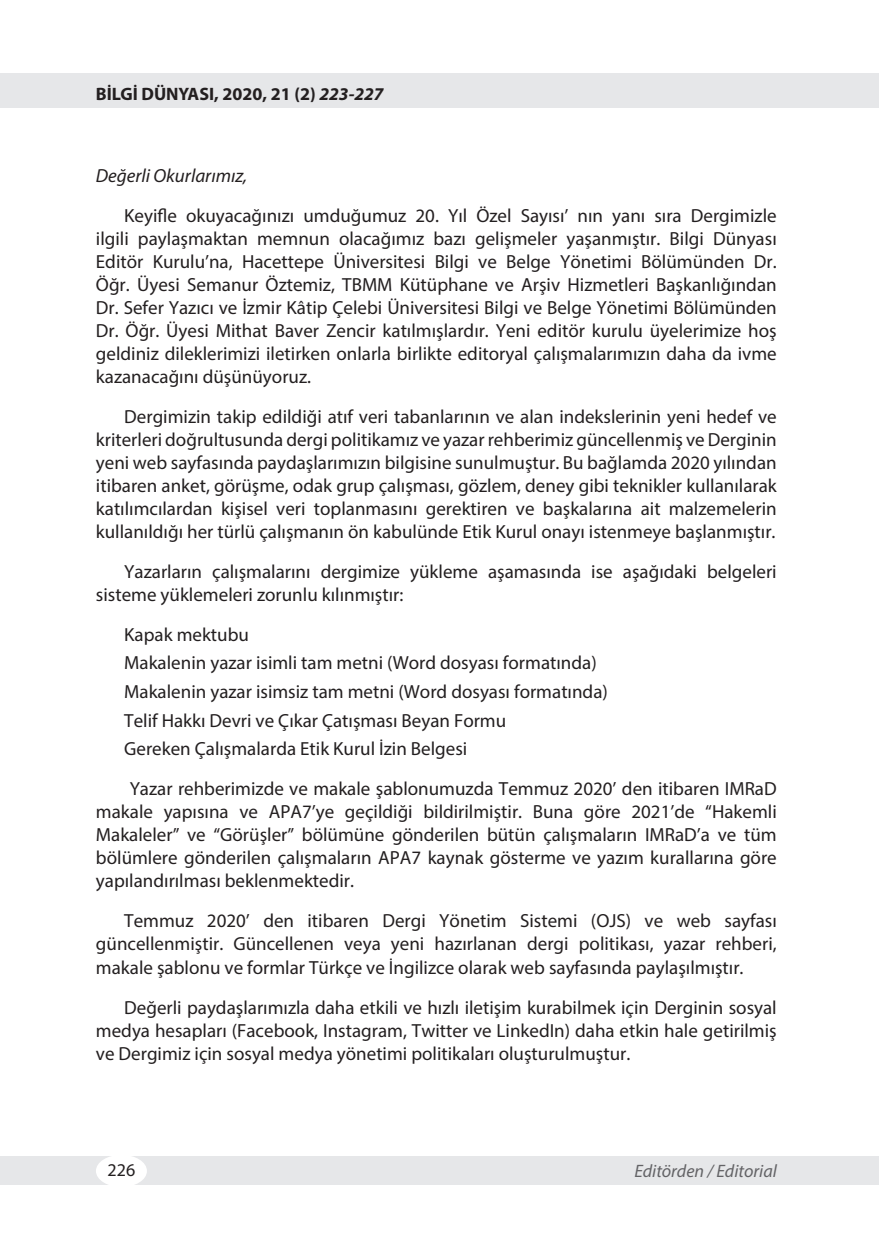
<style>
.page{position:relative;width:879px;height:1253px;background:#fff}
.page>*{position:absolute;margin:0;border:0;box-sizing:border-box;transform-origin:0 0}
.t1{font:19px/23px "Myriad Pro";color:#231f20;text-align:justify}
.t2{font:italic 19px "Myriad Pro";color:#231f20}
.t3{font:700 18px "Myriad Pro";color:#231f20}
.t4{font:italic 18px "Myriad Pro";color:#636366}
.t5{font:18px "Myriad Pro";color:#231f20}
.s1{font-style:italic}
</style>
<div class="page">
<div style="left:0;top:74px;width:879px;height:34px;background:#e6e7e9"></div>
<div style="left:0;top:1156px;width:879px;height:28px;background:#e6e7e9"></div>
<div style="left:96px;top:1155px;width:51px;height:32px;background:#fff;border-radius:50%"></div>
<p class="t3" style="left:96px;top:82px;width:289px">BİLGİ DÜNYASI, 2020, 21 (2) <span class="s1">223-227</span></p>
<p class="t2" style="left:96px;top:163px;width:153px">Değerli Okurlarımız,</p>
<p class="t1" style="left:96px;top:203px;width:682px;text-indent:28px">Keyifle okuyacağınızı umduğumuz 20. Yıl Özel Sayısı’ nın yanı sıra Dergimizle ilgili paylaşmaktan memnun olacağımız bazı gelişmeler yaşanmıştır. Bilgi Dünyası Editör Kurulu’na, Hacettepe Üniversitesi Bilgi ve Belge Yönetimi Bölümünden Dr.<br>Öğr. Üyesi Semanur Öztemiz, TBMM Kütüphane ve Arşiv Hizmetleri Başkanlığından Dr. Sefer Yazıcı ve İzmir Kâtip Çelebi Üniversitesi Bilgi ve Belge Yönetimi Bölümünden Dr. Öğr. Üyesi Mithat Baver Zencir katılmışlardır. Yeni editör kurulu üyelerimize hoş geldiniz dileklerimizi iletirken onlarla birlikte editoryal çalışmalarımızın daha da ivme kazanacağını düşünüyoruz.</p>
<p class="t1" style="left:96px;top:404px;width:682px;text-indent:28px">Dergimizin takip edildiği atıf veri tabanlarının ve alan indekslerinin yeni hedef ve kriterleri doğrultusunda dergi politikamız ve yazar rehberimiz güncellenmiş ve Derginin yeni web sayfasında paydaşlarımızın bilgisine sunulmuştur. Bu bağlamda 2020 yılından itibaren anket, görüşme, odak grup çalışması, gözlem, deney gibi teknikler kullanılarak katılımcılardan kişisel veri toplanmasını gerektiren ve başkalarına ait malzemelerin kullanıldığı her türlü çalışmanın ön kabulünde Etik Kurul onayı istenmeye başlanmıştır.</p>
<p class="t1" style="left:96px;top:559px;width:682px;text-indent:28px">Yazarların çalışmalarını dergimize yükleme aşamasında ise aşağıdaki belgeleri sisteme yüklemeleri zorunlu kılınmıştır:</p>
<p class="t1" style="left:124px;top:620px;width:485px;line-height:28.6px;text-align:left">Kapak mektubu<br>Makalenin yazar isimli tam metni (Word dosyası formatında)<br>Makalenin yazar isimsiz tam metni (Word dosyası formatında)<br>Telif Hakkı Devri ve Çıkar Çatışması Beyan Formu<br>Gereken Çalışmalarda Etik Kurul İzin Belgesi</p>
<p class="t1" style="left:96px;top:777px;width:682px;text-indent:34px">Yazar rehberimizde ve makale şablonumuzda Temmuz 2020’ den itibaren IMRaD makale yapısına ve APA7’ye geçildiği bildirilmiştir. Buna göre 2021’de “Hakemli Makaleler” ve “Görüşler” bölümüne gönderilen bütün çalışmaların IMRaD’a ve tüm bölümlere gönderilen çalışmaların APA7 kaynak gösterme ve yazım kurallarına göre yapılandırılması beklenmektedir.</p>
<p class="t1" style="left:96px;top:909px;width:682px;text-indent:28px">Temmuz 2020’ den itibaren Dergi Yönetim Sistemi (OJS) ve web sayfası güncellenmiştir. Güncellenen veya yeni hazırlanan dergi politikası, yazar rehberi, makale şablonu ve formlar Türkçe ve İngilizce olarak web sayfasında paylaşılmıştır.</p>
<p class="t1" style="left:96px;top:995px;width:682px;text-indent:28px">Değerli paydaşlarımızla daha etkili ve hızlı iletişim kurabilmek için Derginin sosyal medya hesapları (Facebook, Instagram, Twitter ve LinkedIn) daha etkin hale getirilmiş ve Dergimiz için sosyal medya yönetimi politikaları oluşturulmuştur.</p>
<p class="t5" style="left:108px;top:1159px;width:29px">226</p>
<p class="t4" style="left:634px;top:1160px;width:144px">Editörden / Editorial</p>
</div>
